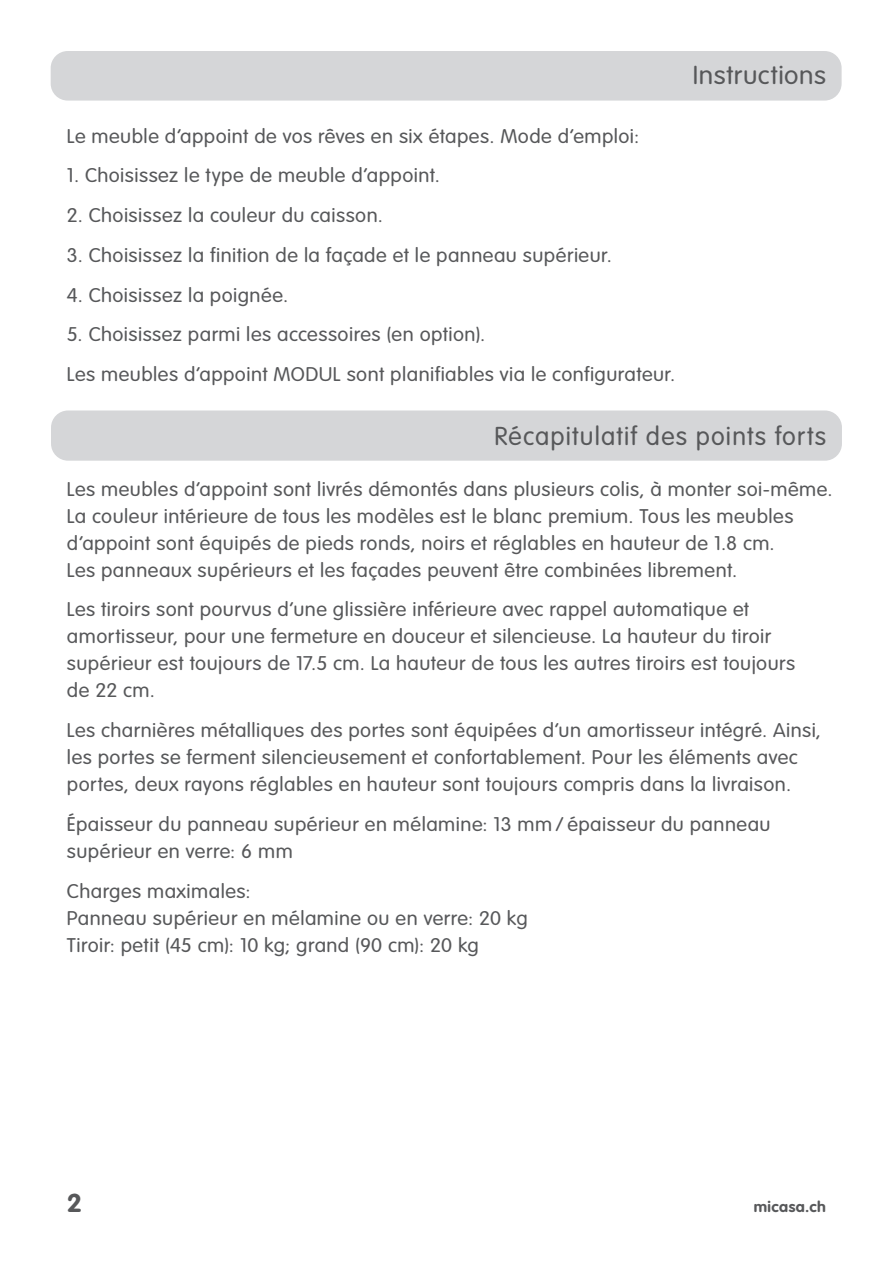
<style>
.page{position:relative;width:893px;height:1263px;background:#fff}
.page>*{position:absolute;margin:0;border:0;box-sizing:border-box;transform-origin:0 0}
.t1{font:300 25.5px "VAG Rounded Std";letter-spacing:.04em;color:#57585a}
.t2{font:300 25.5px "VAG Rounded Std";letter-spacing:.02em;color:#57585a;scale:1.05 1}
.t3{font:700 25.5px "VAG Rounded Std";color:#57585a;scale:1.05 1}
.t4{font:300 19.5px/27px "VAG Rounded Std";letter-spacing:.025em;color:#57585a;scale:1.05 1}
.t5{font:700 15px "VAG Rounded Std";letter-spacing:.03em;color:#57585a;scale:1.05 1}
</style>
<div class="page">
<div style="left:51px;top:51px;width:791px;height:50px;background:#d5d6d8;border-radius:17px"></div>
<div style="left:51px;top:410px;width:791px;height:51px;background:#d5d6d8;border-radius:17px"></div>
<p class="t4" style="left:67px;top:123px;width:546px">Le meuble d’appoint de vos rêves en six étapes. Mode d’emploi:</p>
<p class="t4" style="left:67px;top:163px;width:357px">1. Choisissez le type de meuble d’appoint.</p>
<p class="t4" style="left:67px;top:202px;width:302px">2. Choisissez la couleur du caisson.</p>
<p class="t4" style="left:67px;top:242px;width:520px">3. Choisissez la finition de la façade et le panneau supérieur.</p>
<p class="t4" style="left:67px;top:282px;width:212px">4. Choisissez la poignée.</p>
<p class="t4" style="left:67px;top:315px;width:581px;line-height:39.8px">5. Choisissez parmi les accessoires (en option).<br>Les meubles d’appoint MODUL sont planifiables via le configurateur.</p>
<h1 class="t2" style="left:693px;top:61px;width:128px">Instructions</h1>
<h1 class="t1" style="left:494px;top:421px;width:333px">Récapitulatif des points forts</h1>
<p class="t4" style="left:67px;top:476px;width:731px">Les meubles d’appoint sont livrés démontés dans plusieurs colis, à monter soi-même.<br>La couleur intérieure de tous les modèles est le blanc premium. Tous les meubles d’appoint sont équipés de pieds ronds, noirs et réglables en hauteur de 1.8 cm.<br>Les panneaux supérieurs et les façades peuvent être combinées librement.</p>
<p class="t4" style="left:67px;top:597px;width:695px">Les tiroirs sont pourvus d’une glissière inférieure avec rappel automatique et amortisseur, pour une fermeture en douceur et silencieuse. La hauteur du tiroir supérieur est toujours de 17.5 cm. La hauteur de tous les autres tiroirs est toujours de 22 cm.</p>
<p class="t4" style="left:67px;top:718px;width:720px">Les charnières métalliques des portes sont équipées d’un amortisseur intégré. Ainsi, les portes se ferment silencieusement et confortablement. Pour les éléments avec portes, deux rayons réglables en hauteur sont toujours compris dans la livraison.</p>
<p class="t4" style="left:67px;top:811px;width:672px">Épaisseur du panneau supérieur en mélamine: 13 mm / épaisseur du panneau supérieur en verre: 6 mm</p>
<p class="t4" style="left:67px;top:878px;width:440px">Charges maximales:<br>Panneau supérieur en mélamine ou en verre: 20 kg<br>Tiroir: petit (45 cm): 10 kg; grand (90 cm): 20 kg</p>
<h1 class="t3" style="left:67px;top:1188px;width:16px">2</h1>
<p class="t5" style="left:754px;top:1198px;width:70px">micasa.ch</p>
</div>
